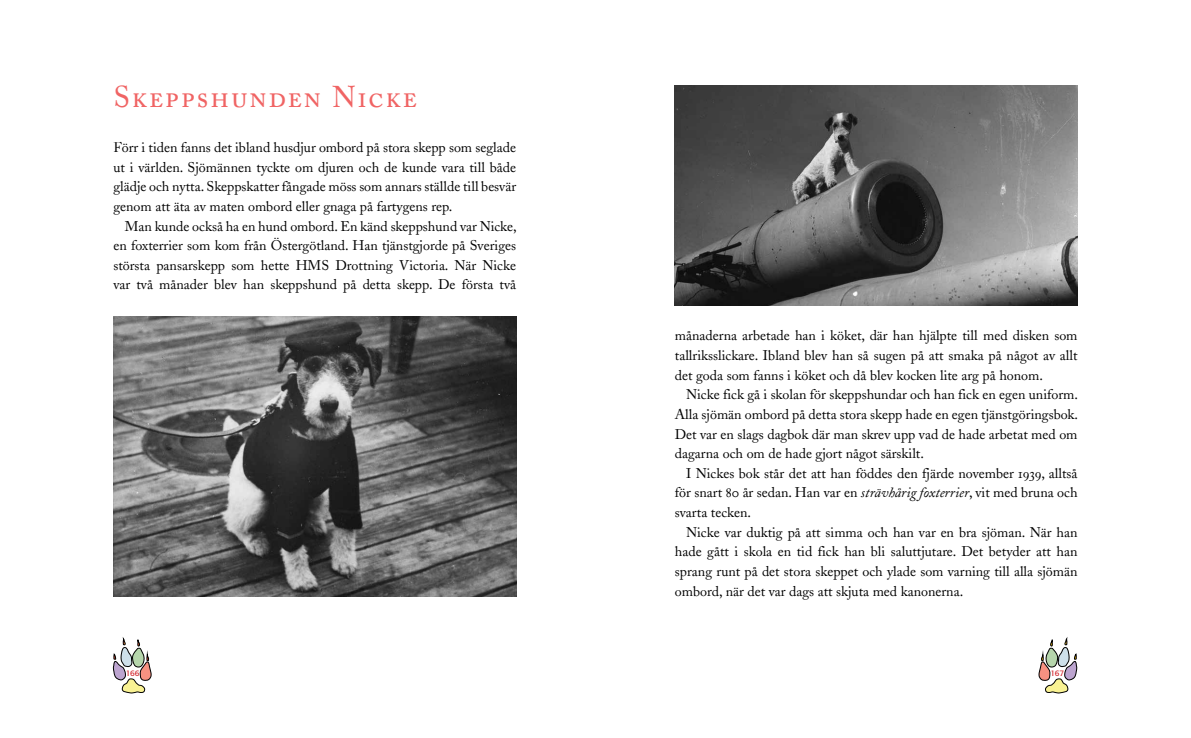
<style>
.page{position:relative;width:1191px;height:738px;background:#fff}
.page>*{position:absolute;margin:0;border:0;box-sizing:border-box;transform-origin:0 0}
.t1{font:30px "Adobe Caslon Regular SC";letter-spacing:.05em;color:#f06464}
.t2{font:14px/19.6px "Adobe Caslon";color:#000;text-align:justify}
.t3{font:8px "Formata";letter-spacing:-.03em;color:#d2232a}
.s1{font-family:"Adobe Caslon Regular SC"}
.s2{font-style:italic}
</style>
<div class="page">
<svg style="left:1038px;top:638px;width:39px;height:54px"></svg>
<svg style="left:113px;top:638px;width:38px;height:54px"></svg>
<img style="left:113px;top:316px;width:403px;height:279px">
<img style="left:675px;top:85px;width:402px;height:220px">
<h1 class="t1" style="left:113px;top:79px;width:305px">Skeppshunden Nicke</h1>
<p class="t2" style="left:113px;top:138px;width:404px">Förr i tiden fanns det ibland husdjur ombord på stora skepp som seglade ut i världen. Sjömännen tyckte om djuren och de kunde vara till både glädje och nytta. Skeppskatter fångade möss som annars ställde till besvär genom att äta av maten ombord eller gnaga på fartygens rep.</p>
<p class="t2" style="left:113px;top:216px;width:405px;text-indent:11px">Man kunde också ha en hund ombord. En känd skeppshund var Nicke, en foxterrier som kom från Östergötland. Han tjänstgjorde på Sveriges största pansarskepp som hette HMS Drottning Victoria. När Nicke var två månader blev han skeppshund på detta skepp. De första två</p>
<p class="t2" style="left:675px;top:326px;width:404px">månaderna arbetade han i köket, där han hjälpte till med disken som tallriksslickare. Ibland blev han så sugen på att smaka på något av allt det goda som fanns i köket och då blev kocken lite arg på honom.</p>
<p class="t2" style="left:675px;top:384px;width:405px;text-indent:11px">Nicke fick gå i skolan för skeppshundar och han fick en egen uniform.<br>Alla sjömän ombord på detta stora skepp hade en egen tjänstgöringsbok.<br>Det var en slags dagbok där man skrev upp vad de hade arbetat med om dagarna och om de hade gjort något särskilt.</p>
<p class="t2" style="left:675px;top:463px;width:404px;text-indent:11px">I Nickes bok står det att han föddes den fjärde november <span class="s1">1939</span>, alltså för snart <span class="s1">80</span> år sedan. Han var en <span class="s2">strävhårig foxterrier</span>, vit med bruna och svarta tecken.</p>
<p class="t2" style="left:675px;top:522px;width:404px;text-indent:11px">Nicke var duktig på att simma och han var en bra sjöman. När han hade gått i skola en tid fick han bli saluttjutare. Det betyder att han sprang runt på det stora skeppet och ylade som varning till alla sjömän ombord, när det var dags att skjuta med kanonerna.</p>
<p class="t3" style="left:126px;top:667px;width:15px">166</p>
<p class="t3" style="left:1050px;top:667px;width:15px">167</p>
</div>
